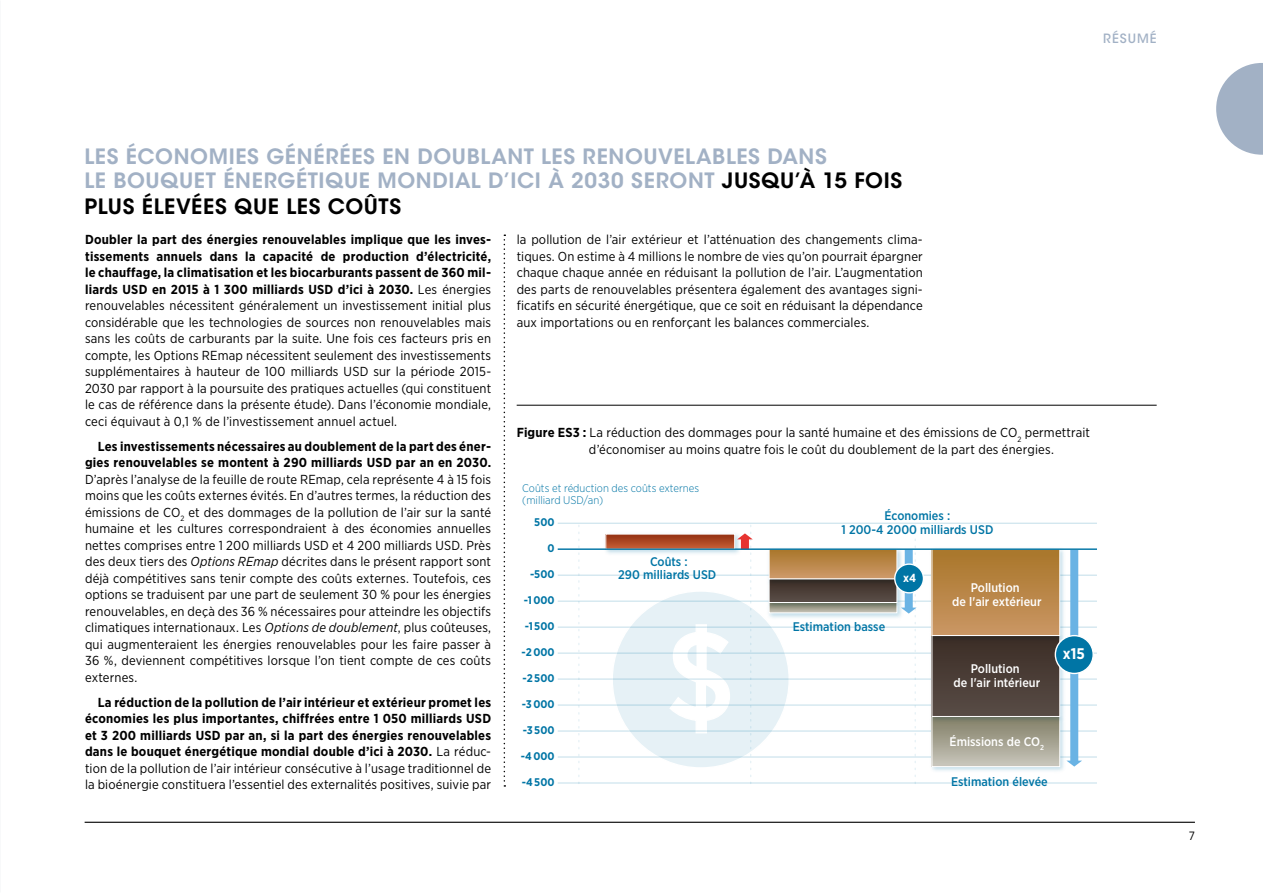
<style>
.page{position:relative;width:1263px;height:893px;background:#fff}
.page>*{position:absolute;margin:0;border:0;box-sizing:border-box;transform-origin:0 0}
.t1{font:600 21px/24.8px "ITC Avant Garde Std";letter-spacing:.03em;color:#a2b1c5}
.t2{font:700 15.3px "Gotham Narrow";color:#fff}
.t3{font:13.05px/16.5px "Gotham Narrow";letter-spacing:.01em;color:#000;text-align:justify}
.t4{font:700 13.05px/16.5px "Gotham Narrow";letter-spacing:.015em;color:#000;text-align:right}
.t5{font:500 12.75px "ITC Avant Garde Std";letter-spacing:.08em;color:#a2b1c5}
.t6{font:500 12.45px/14px "Gotham Narrow";color:#0075a5;text-align:center}
.t7{font:500 12.45px/14px "Gotham Narrow";color:#fff;text-align:center}
.t8{font:12px "Gotham Narrow";color:#000}
.t9{font:700 11.7px "Gotham Narrow";color:#fff}
.t10{font:700 11.1px "Gotham Narrow";color:#0075a5}
.t11{font:300 11.1px/12.5px "Gotham Narrow";color:#0075a5}
.s1{color:#000}
.s2{font-weight:700}
.s3{font-style:italic}
.s4{font-weight:400}
</style>
<div class="page">
<hr style="left:85px;top:822px;width:1110px;height:1px;background:#000">
<svg style="left:504px;top:234px;width:1px;height:553px"></svg>
<svg style="left:1216px;top:63px;width:47px;height:92px"></svg>
<hr style="left:558px;top:523px;width:539px;height:1px;background:#0075a5">
<hr style="left:558px;top:575px;width:539px;height:1px;background:#0075a5">
<hr style="left:558px;top:601px;width:539px;height:1px;background:#0075a5">
<hr style="left:558px;top:627px;width:539px;height:1px;background:#0075a5">
<hr style="left:558px;top:653px;width:539px;height:1px;background:#0075a5">
<hr style="left:558px;top:679px;width:539px;height:1px;background:#0075a5">
<hr style="left:558px;top:705px;width:539px;height:1px;background:#0075a5">
<hr style="left:558px;top:731px;width:539px;height:1px;background:#0075a5">
<hr style="left:558px;top:757px;width:539px;height:1px;background:#0075a5">
<hr style="left:558px;top:783px;width:539px;height:1px;background:#0075a5">
<svg style="left:578px;top:523px;width:1px;height:260px"></svg>
<img style="left:790px;top:611px;width:111px;height:7px">
<div style="left:769px;top:602px;width:128px;height:11px;border:1px solid #fff"></div>
<img style="left:790px;top:588px;width:111px;height:23px">
<div style="left:769px;top:579px;width:128px;height:23px;background:#4f423c"></div>
<img style="left:790px;top:550px;width:111px;height:37px">
<svg style="left:790px;top:551px;width:105px;height:26px;background:#bb874a"></svg>
<div style="left:769px;top:549px;width:128px;height:30px;border:1px solid #fff"></div>
<img style="left:928px;top:725px;width:138px;height:46px">
<svg style="left:933px;top:725px;width:125px;height:40px;background:#a9a696"></svg>
<div style="left:931px;top:716px;width:129px;height:51px;border:1px solid #fff"></div>
<img style="left:928px;top:652px;width:138px;height:73px">
<div style="left:932px;top:635px;width:128px;height:81px;background:linear-gradient(to right,#4b3e37,#4c3e38)"></div>
<div style="left:931px;top:635px;width:129px;height:82px;border:1px solid #fff"></div>
<img style="left:928px;top:550px;width:138px;height:94px">
<div style="left:932px;top:549px;width:128px;height:86px;background:linear-gradient(to bottom,#a87629,#ca9663)"></div>
<div style="left:931px;top:549px;width:129px;height:87px;border:1px solid #fff"></div>
<img style="left:606px;top:550px;width:6px;height:4px">
<svg style="left:607px;top:536px;width:5px;height:11px"></svg>
<svg style="left:901px;top:523px;width:15px;height:260px"></svg>
<svg style="left:1066px;top:550px;width:16px;height:217px"></svg>
<svg style="left:612px;top:523px;width:178px;height:260px"></svg>
<hr style="left:558px;top:548px;width:539px;height:2px;background:#0075a5">
<div style="left:895px;top:564px;width:28px;height:29px;background:#0075a5;border-radius:50%"></div>
<div style="left:894px;top:563px;width:30px;height:30px;border:1px solid #fff;border-radius:50%"></div>
<div style="left:1055px;top:636px;width:38px;height:37px;background:#0075a5;border-radius:50%"></div>
<div style="left:1055px;top:635px;width:39px;height:39px;border:1px solid #fff;border-radius:50%"></div>
<hr style="left:517px;top:405px;width:640px;height:1px;background:#000">
<p class="t5" style="left:1103px;top:30px;width:55px">RÉSUMÉ</p>
<h1 class="t1" style="left:85px;top:144px;width:819px">LES ÉCONOMIES GÉNÉRÉES EN DOUBLANT LES RENOUVELABLES DANS<br>LE BOUQUET ÉNERGÉTIQUE MONDIAL D’ICI À 2030 SERONT <span class="s1">JUSQU’À 15 FOIS<br>PLUS ÉLEVÉES QUE LES COÛTS</span></h1>
<p class="t3" style="left:85px;top:231px;width:408px"><span class="s2">Doubler la part des énergies renouvelables implique que les inves&shy;tissements annuels dans la capacité de production d’électricité, le chauffage, la climatisation et les biocarburants passent de 360 mil&shy;liards USD en 2015 à 1 300 milliards USD d’ici à 2030.</span> Les énergies renouvelables nécessitent généralement un investissement initial plus considérable que les technologies de sources non renouvelables mais sans les coûts de carburants par la suite. Une fois ces facteurs pris en compte, les Options REmap nécessitent seulement des investissements supplémentaires à hauteur de 100 milliards USD sur la période 2015- 2030 par rapport à la poursuite des pratiques actuelles (qui constituent le cas de référence dans la présente étude). Dans l’économie mondiale, ceci équivaut à 0,1 % de l’investissement annuel actuel.</p>
<p class="t4" style="left:85px;top:438px;width:408px">Les investissements nécessaires au doublement de la part des éner&shy;gies renouvelables se montent à 290 milliards USD par an en 2030.</p>
<p class="t3" style="left:85px;top:471px;width:408px">D’après l’analyse de la feuille de route REmap, cela représente 4 à 15 fois moins que les coûts externes évités. En d’autres termes, la réduction des émissions de CO<sub>2</sub> et des dommages de la pollution de l’air sur la santé humaine et les cultures correspondraient à des économies annuelles nettes comprises entre 1 200 milliards USD et 4 200 milliards USD. Près des deux tiers des <span class="s3">Options REmap</span> décrites dans le présent rapport sont déjà compétitives sans tenir compte des coûts externes. Toutefois, ces options se traduisent par une part de seulement 30 % pour les énergies renouvelables, en deçà des 36 % nécessaires pour atteindre les objectifs climatiques internationaux. Les <span class="s3">Options de doublement</span>, plus coûteuses, qui augmenteraient les énergies renouvelables pour les faire passer à 36 %, deviennent compétitives lorsque l’on tient compte de ces coûts externes.</p>
<p class="t4" style="left:85px;top:694px;width:408px;text-align:justify;text-indent:13px">La réduction de la pollution de l’air intérieur et extérieur promet les économies les plus importantes, chiffrées entre 1 050 milliards USD et 3 200 milliards USD par an, si la part des énergies renouvelables dans le bouquet énergétique mondial double d’ici à 2030. <span class="s4">La réduc&shy;tion de la pollution de l’air intérieur consécutive à l’usage traditionnel de la bioénergie constituera l’essentiel des externalités positives, suivie par</span></p>
<p class="t3" style="left:517px;top:231px;width:408px">la pollution de l’air extérieur et l’atténuation des changements clima&shy;tiques. On estime à 4 millions le nombre de vies qu’on pourrait épargner chaque chaque année en réduisant la pollution de l’air. L’augmentation des parts de renouvelables présentera également des avantages signi&shy;ficatifs en sécurité énergétique, que ce soit en réduisant la dépendance aux importations ou en renforçant les balances commerciales.</p>
<p class="t3" style="left:589px;top:424px;width:503px;text-indent:-72px"><span class="s2">Figure ES3 :</span> La réduction des dommages pour la santé humaine et des émissions de CO<sub>2</sub> permettrait d’économiser au moins quatre fois le coût du doublement de la part des énergies.</p>
<p class="t11" style="left:522px;top:481px;width:178px">Coûts et réduction des coûts externes (milliard USD/an)</p>
<p class="t10" style="left:534px;top:515px;width:22px">500</p>
<p class="t10" style="left:547px;top:541px;width:9px">0</p>
<p class="t10" style="left:530px;top:567px;width:26px">-500</p>
<p class="t10" style="left:524px;top:593px;width:32px">-1000</p>
<p class="t10" style="left:525px;top:619px;width:31px">-1500</p>
<p class="t10" style="left:522px;top:645px;width:34px">-2000</p>
<p class="t10" style="left:523px;top:671px;width:33px">-2500</p>
<p class="t10" style="left:522px;top:697px;width:34px">-3000</p>
<p class="t10" style="left:523px;top:723px;width:33px">-3500</p>
<p class="t10" style="left:521px;top:749px;width:35px">-4000</p>
<p class="t10" style="left:522px;top:775px;width:34px">-4500</p>
<p class="t6" style="left:618px;top:554px;width:100px">Coûts :<br>290 milliards USD</p>
<p class="t6" style="left:841px;top:509px;width:153px">Économies :<br>1 200-4 2000 milliards USD</p>
<p class="t6" style="left:793px;top:620px;width:94px">Estimation basse</p>
<p class="t9" style="left:903px;top:571px;width:15px">x4</p>
<p class="t7" style="left:952px;top:581px;width:91px">Pollution<br>de l'air extérieur</p>
<p class="t7" style="left:953px;top:662px;width:88px">Pollution<br>de l'air intérieur</p>
<p class="t2" style="left:1063px;top:644px;width:24px">x15</p>
<p class="t7" style="left:949px;top:734px;width:96px">Émissions de CO<sub>2</sub></p>
<p class="t6" style="left:951px;top:775px;width:98px">Estimation élevée</p>
<p class="t8" style="left:1189px;top:828px;width:8px">7</p>
</div>
